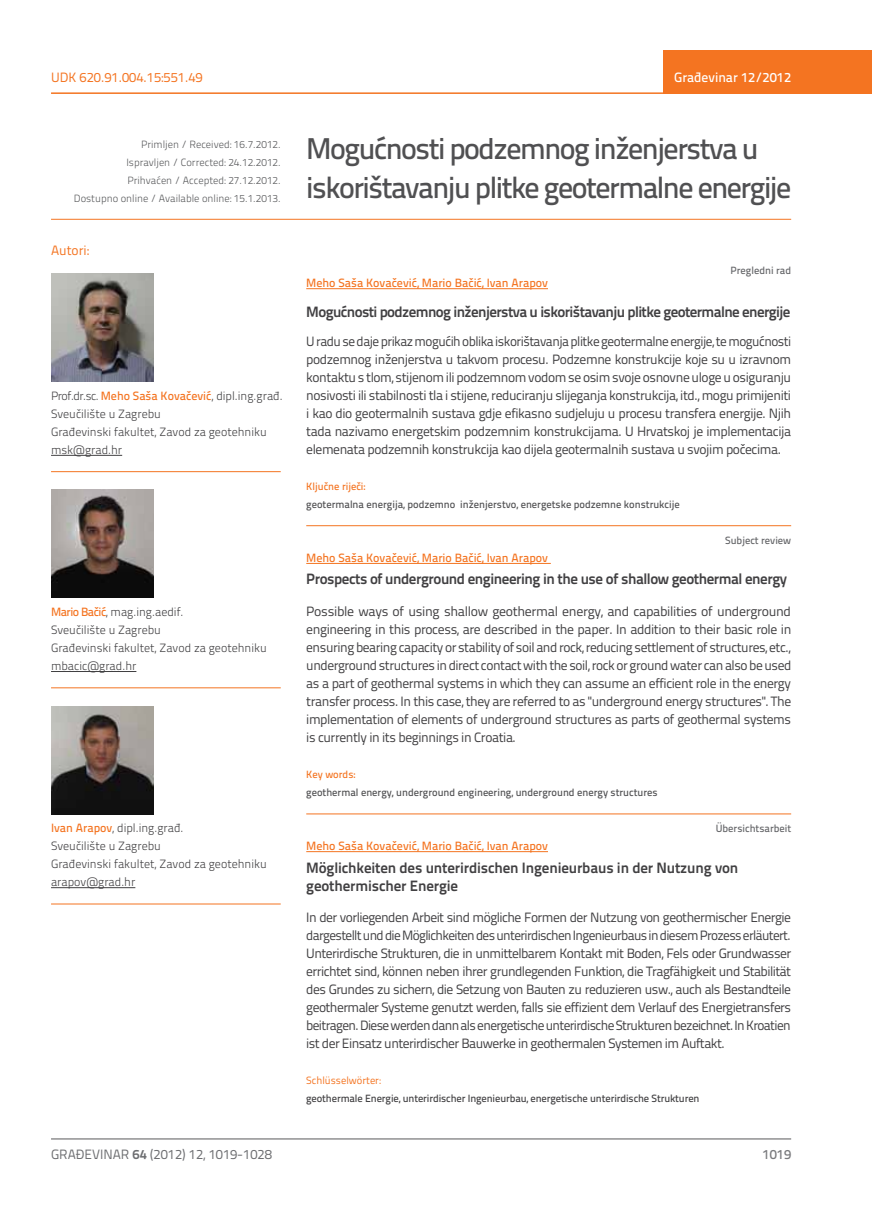
<style>
.page{position:relative;width:872px;height:1212px;background:#fff}
.page>*{position:absolute;margin:0;border:0;box-sizing:border-box;transform-origin:0 0}
.t1{font:500 30px/39px "Titillium Text 22 L";letter-spacing:-.05em;color:#505052}
.t2{font:700 15px "Titillium Text 22 L";letter-spacing:-.03em;color:#414042}
.t3{font:700 15px/18px "Titillium Text 22 L";letter-spacing:-.01em;color:#414042}
.t4{font:13.5px/18px "Titillium Text 22 L";letter-spacing:-.03em;color:#414042;text-align:justify}
.t5{font:13.5px "Titillium Text 22 L";color:#6d6e71}
.t6{font:13.5px "Titillium Text 22 L";color:#f47421}
.t7{font:500 13.5px "Titillium Text 22 L";color:#fff}
.t8{font:500 13.5px "Titillium Text 22 L";color:#797a7d}
.t9{font:300 12px/18px "Titillium Text 22 L";color:#414042}
.t10{font:500 12px "Titillium Text 22 L";color:#f47421}
.t11{font:500 10.5px "Titillium Text 22 L";color:#505052}
.t12{font:300 10.5px/18px "Titillium Text 22 L";color:#58595b;text-align:right}
.t13{font:500 10.5px "Titillium Text 22 L";letter-spacing:-.01em;color:#414042}
.t14{font:500 10.5px "Titillium Text 22 L";color:#646568}
.t15{font:500 10.5px "Titillium Text 22 L";color:#f47421}
.t16{font:10.5px "Titillium Text 22 L";color:#f47421}
.s1{font-weight:500;color:#f47421}
.s2{font-weight:700}
</style>
<div class="page">
<hr style="left:51px;top:92px;width:821px;height:2px;background:#f47421">
<div style="left:663px;top:50px;width:209px;height:44px;background:#f47421"></div>
<hr style="left:51px;top:1139px;width:740px;height:1px;background:#58595b">
<hr style="left:51px;top:455px;width:71px;height:1px;background:#414042">
<hr style="left:51px;top:671px;width:85px;height:1px;background:#414042">
<hr style="left:51px;top:887px;width:84px;height:1px;background:#414042">
<hr style="left:51px;top:471px;width:230px;height:1px;background:#f47421">
<img style="left:51px;top:490px;width:102px;height:107px">
<hr style="left:51px;top:687px;width:230px;height:1px;background:#f47421">
<img style="left:51px;top:707px;width:102px;height:107px">
<hr style="left:51px;top:904px;width:230px;height:1px;background:#f47421">
<hr style="left:306px;top:288px;width:242px;height:1px;background:#f47421">
<hr style="left:306px;top:563px;width:245px;height:1px;background:#f47421">
<hr style="left:306px;top:851px;width:242px;height:1px;background:#f47421">
<hr style="left:306px;top:525px;width:485px;height:1px;background:#f47421">
<hr style="left:306px;top:814px;width:485px;height:1px;background:#f47421">
<hr style="left:51px;top:219px;width:740px;height:1px;background:#f47421">
<img style="left:51px;top:274px;width:102px;height:107px">
<p class="t6" style="left:51px;top:68px;width:153px">UDK 620.91.004.15:551.49</p>
<p class="t12" style="left:74px;top:134px;width:208px">Primljen / Received: 16.7.2012.<br>Ispravljen / Corrected: 24.12.2012.<br>Prihvaćen / Accepted: 27.12.2012.<br>Dostupno online / Available online: 15.1.2013.</p>
<p class="t6" style="left:51px;top:240px;width:40px">Autori:</p>
<p class="t9" style="left:51px;top:386px;width:233px">Prof.dr.sc. <span class="s1">Meho Saša Kovačević</span>, dipl.ing.građ.<br>Sveučilište u Zagrebu<br>Građevinski fakultet, Zavod za geotehniku msk@grad.hr</p>
<p class="t9" style="left:51px;top:602px;width:217px"><span class="s1">Mario Bačić</span>, mag.ing.aedif.<br>Sveučilište u Zagrebu<br>Građevinski fakultet, Zavod za geotehniku mbacic@grad.hr</p>
<p class="t9" style="left:51px;top:818px;width:217px"><span class="s1">Ivan Arapov</span>, dipl.ing.građ.<br>Sveučilište u Zagrebu<br>Građevinski fakultet, Zavod za geotehniku arapov@grad.hr</p>
<p class="t7" style="left:674px;top:67px;width:118px">Građevinar 12/2012</p>
<h1 class="t1" style="left:306px;top:127px;width:486px">Mogućnosti podzemnog inženjerstva u iskorištavanju plitke geotermalne energije</h1>
<p class="t14" style="left:730px;top:262px;width:62px">Pregledni rad</p>
<p class="t10" style="left:306px;top:274px;width:243px">Meho Saša Kovačević, Mario Bačić, Ivan Arapov</p>
<p class="t2" style="left:306px;top:300px;width:485px">Mogućnosti podzemnog inženjerstva u iskorištavanju plitke geotermalne energije</p>
<p class="t4" style="left:306px;top:331px;width:486px">U radu se daje prikaz mogućih oblika iskorištavanja plitke geotermalne energije, te mogućnosti podzemnog inženjerstva u takvom procesu. Podzemne konstrukcije koje su u izravnom kontaktu s tlom, stijenom ili podzemnom vodom se osim svoje osnovne uloge u osiguranju nosivosti ili stabilnosti tla i stijene, reduciranju slijeganja konstrukcija, itd., mogu primijeniti i kao dio geotermalnih sustava gdje efikasno sudjeluju u procesu transfera energije. Njih tada nazivamo energetskim podzemnim konstrukcijama. U Hrvatskoj je implementacija elemenata podzemnih konstrukcija kao dijela geotermalnih sustava u svojim počecima.</p>
<p class="t15" style="left:306px;top:478px;width:61px">Ključne riječi:</p>
<p class="t11" style="left:306px;top:496px;width:375px">geotermalna energija, podzemno inženjerstvo, energetske podzemne konstrukcije</p>
<p class="t14" style="left:725px;top:532px;width:67px">Subject review</p>
<p class="t10" style="left:306px;top:549px;width:243px">Meho Saša Kovačević, Mario Bačić, Ivan Arapov</p>
<p class="t2" style="left:306px;top:568px;width:482px">Prospects of underground engineering in the use of shallow geothermal energy</p>
<p class="t4" style="left:306px;top:601px;width:487px">Possible ways of using shallow geothermal energy, and capabilities of underground engineering in this process, are described in the paper. In addition to their basic role in ensuring bearing capacity or stability of soil and rock, reducing settlement of structures, etc., underground structures in direct contact with the soil, rock or ground water can also be used as a part of geothermal systems in which they can assume an efficient role in the energy transfer process. In this case, they are referred to as "underground energy structures". The implementation of elements of underground structures as parts of geothermal systems is currently in its beginnings in Croatia.</p>
<p class="t15" style="left:306px;top:766px;width:51px">Key words:</p>
<p class="t11" style="left:306px;top:784px;width:353px">geothermal energy, underground engineering, underground energy structures</p>
<p class="t14" style="left:716px;top:820px;width:77px">Übersichtsarbeit</p>
<p class="t10" style="left:306px;top:837px;width:243px">Meho Saša Kovačević, Mario Bačić, Ivan Arapov</p>
<p class="t3" style="left:306px;top:857px;width:433px">Möglichkeiten des unterirdischen Ingenieurbaus in der Nutzung von geothermischer Energie</p>
<p class="t4" style="left:306px;top:908px;width:486px">In der vorliegenden Arbeit sind mögliche Formen der Nutzung von geothermischer Energie dargestellt und die Möglichkeiten des unterirdischen Ingenieurbaus in diesem Prozess erläutert.<br>Unterirdische Strukturen, die in unmittelbarem Kontakt mit Boden, Fels oder Grundwasser errichtet sind, können neben ihrer grundlegenden Funktion, die Tragfähigkeit und Stabilität des Grundes zu sichern, die Setzung von Bauten zu reduzieren usw., auch als Bestandteile geothermaler Systeme genutzt werden, falls sie effizient dem Verlauf des Energietransfers beitragen. Diese werden dann als energetische unterirdische Strukturen bezeichnet. In Kroatien ist der Einsatz unterirdischer Bauwerke in geothermalen Systemen im Auftakt.</p>
<p class="t16" style="left:306px;top:1073px;width:76px">Schlüsselwörter:</p>
<p class="t13" style="left:306px;top:1091px;width:395px">geothermale Energie, unterirdischer Ingenieurbau, energetische unterirdische Strukturen</p>
<p class="t5" style="left:51px;top:1144px;width:222px">GRAĐEVINAR <span class="s2">64</span> (2012) 12, 1019-1028</p>
<p class="t8" style="left:762px;top:1144px;width:30px">1019</p>
</div>
